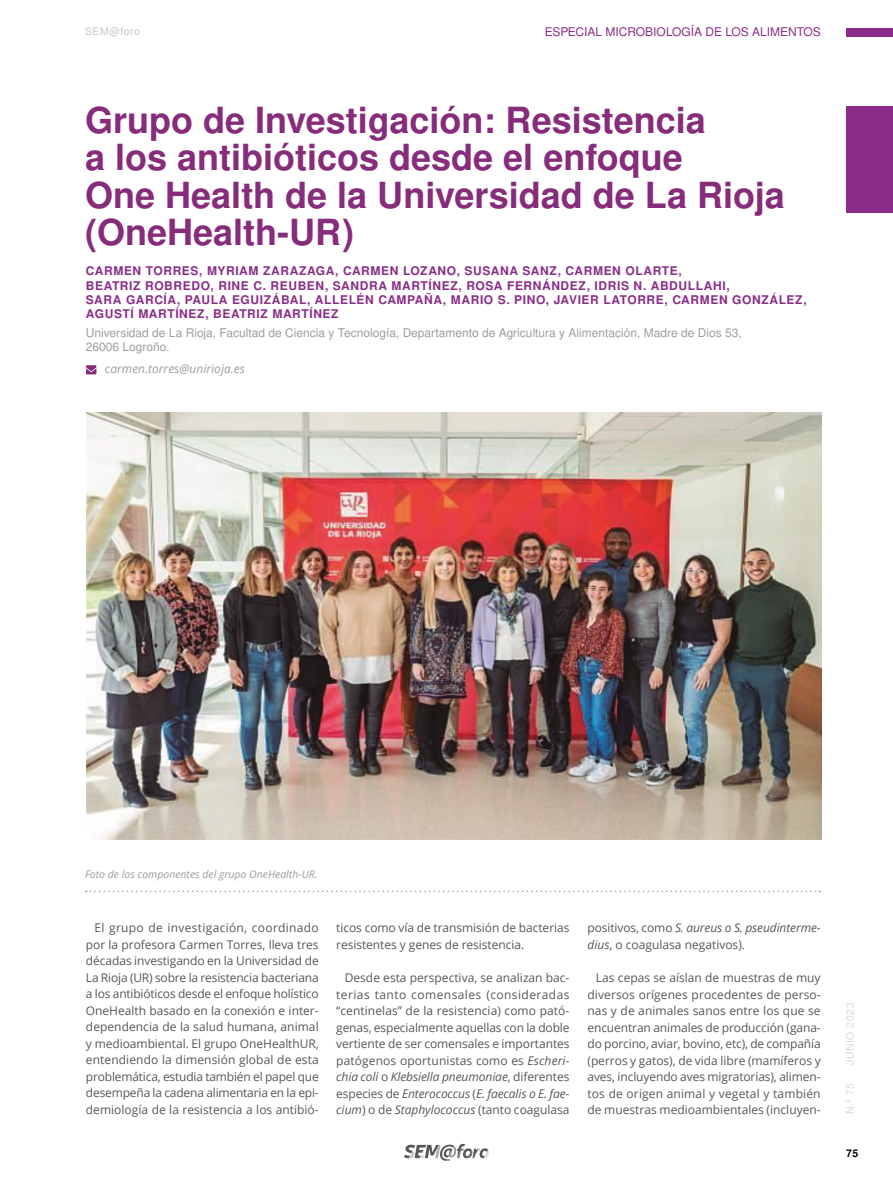
<style>
.page{position:relative;width:893px;height:1191px;background:#fff}
.page>*{position:absolute;margin:0;border:0;box-sizing:border-box;transform-origin:0 0}
.t1{font:700 36px/37.5px "Nimbus San L";color:#872b7b}
.t2{font:12px/16.5px "Open Sans";color:#575756;text-align:justify}
.t3{font:700 12px/14.4px "Nimbus San L";letter-spacing:.05em;color:#8a2d88}
.t4{font:12px/14.4px "Nimbus San L";color:#9d9d9c}
.t5{font:12px "Nimbus San L";color:#8a2d88}
.t6{font:italic 12px "Open Sans";color:#9d9d9c}
.t7{font:italic 10.5px "Open Sans";color:#9d9d9c}
.t8{font:10.5px "Nimbus San L";letter-spacing:.05em;color:#dadada}
.t9{font:10.5px "Nimbus San L";letter-spacing:.05em;color:#c6c6c6}
.t10{font:700 10.5px "Nimbus San L";color:#000}
.s1{font-style:italic}
</style>
<div class="page">
<div style="left:846px;top:28px;width:47px;height:9px;background:#8a2d88"></div>
<svg style="left:404px;top:1143px;width:85px;height:18px"></svg>
<div style="left:846px;top:106px;width:47px;height:107px;background:#8a2d88"></div>
<svg style="left:86px;top:365px;width:10px;height:9px"></svg>
<img style="left:86px;top:412px;width:735px;height:427px">
<svg style="left:86px;top:890px;width:734px;height:2px"></svg>
<p class="t9" style="left:85px;top:24px;width:57px">SEM@foro</p>
<p class="t5" style="left:545px;top:23px;width:277px">ESPECIAL MICROBIOLOGÍA DE LOS ALIMENTOS</p>
<h1 class="t1" style="left:85px;top:100px;width:701px">Grupo de Investigación: Resistencia<br>a los antibióticos desde el enfoque<br>One Health de la Universidad de La Rioja (OneHealth-UR)</h1>
<p class="t3" style="left:86px;top:263px;width:722px">CARMEN TORRES, MYRIAM ZARAZAGA, CARMEN LOZANO, SUSANA SANZ, CARMEN OLARTE,<br>BEATRIZ ROBREDO, RINE C. REUBEN, SANDRA MARTÍNEZ, ROSA FERNÁNDEZ, IDRIS N. ABDULLAHI,<br>SARA GARCÍA, PAULA EGUIZÁBAL, ALLELÉN CAMPAÑA, MARIO S. PINO, JAVIER LATORRE, CARMEN GONZÁLEZ, AGUSTÍ MARTÍNEZ, BEATRIZ MARTÍNEZ</p>
<p class="t4" style="left:86px;top:325px;width:657px">Universidad de La Rioja, Facultad de Ciencia y Tecnología, Departamento de Agricultura y Alimentación, Madre de Dios 53,<br>26006 Logroño.</p>
<p class="t6" style="left:105px;top:361px;width:141px">carmen.torres@unirioja.es</p>
<p class="t7" style="left:85px;top:867px;width:234px">Foto de los componentes del grupo OneHealth-UR.</p>
<p class="t2" style="left:86px;top:919px;width:234px;text-indent:9px">El grupo de investigación, coordinado por la profesora Carmen Torres, lleva tres décadas investigando en la Universidad de La Rioja (UR) sobre la resistencia bacteriana a los antibióticos desde el enfoque holístico OneHealth basado en la conexión e inter&shy;dependencia de la salud humana, animal y medioambiental. El grupo OneHealthUR, entendiendo la dimensión global de esta problemática, estudia también el papel que desempeña la cadena alimentaria en la epi&shy;demiología de la resistencia a los antibió-</p>
<p class="t2" style="left:336px;top:919px;width:235px">ticos como vía de transmisión de bacterias resistentes y genes de resistencia.</p>
<p class="t2" style="left:336px;top:969px;width:235px;text-indent:9px">Desde esta perspectiva, se analizan bac&shy;terias tanto comensales (consideradas “centinelas” de la resistencia) como pató&shy;genas, especialmente aquellas con la doble vertiente de ser comensales e importantes patógenos oportunistas como es <span class="s1">Escheri&shy;chia coli</span> o <span class="s1">Klebsiella pneumoniae</span>, diferentes especies de <span class="s1">Enterococcus</span> (<span class="s1">E. faecalis o E. fae&shy;cium</span>) o de <span class="s1">Staphylococcus</span> (tanto coagulasa</p>
<p class="t2" style="left:587px;top:919px;width:235px">positivos, como <span class="s1">S. aureus o S. pseudinterme&shy;dius</span>, o coagulasa negativos).</p>
<p class="t2" style="left:587px;top:969px;width:235px;text-indent:9px">Las cepas se aíslan de muestras de muy diversos orígenes procedentes de perso&shy;nas y de animales sanos entre los que se encuentran animales de producción (gana&shy;do porcino, aviar, bovino, etc), de compañía (perros y gatos), de vida libre (mamíferos y aves, incluyendo aves migratorias), alimen&shy;tos de origen animal y vegetal y también de muestras medioambientales (incluyen-</p>
<p class="t8" style="left:843px;top:1065px;width:64px;rotate:-90deg">JUNIO 2023</p>
<p class="t8" style="left:843px;top:1114px;width:33px;rotate:-90deg">N.º 75</p>
<p class="t10" style="left:846px;top:1145px;width:14px">75</p>
</div>
